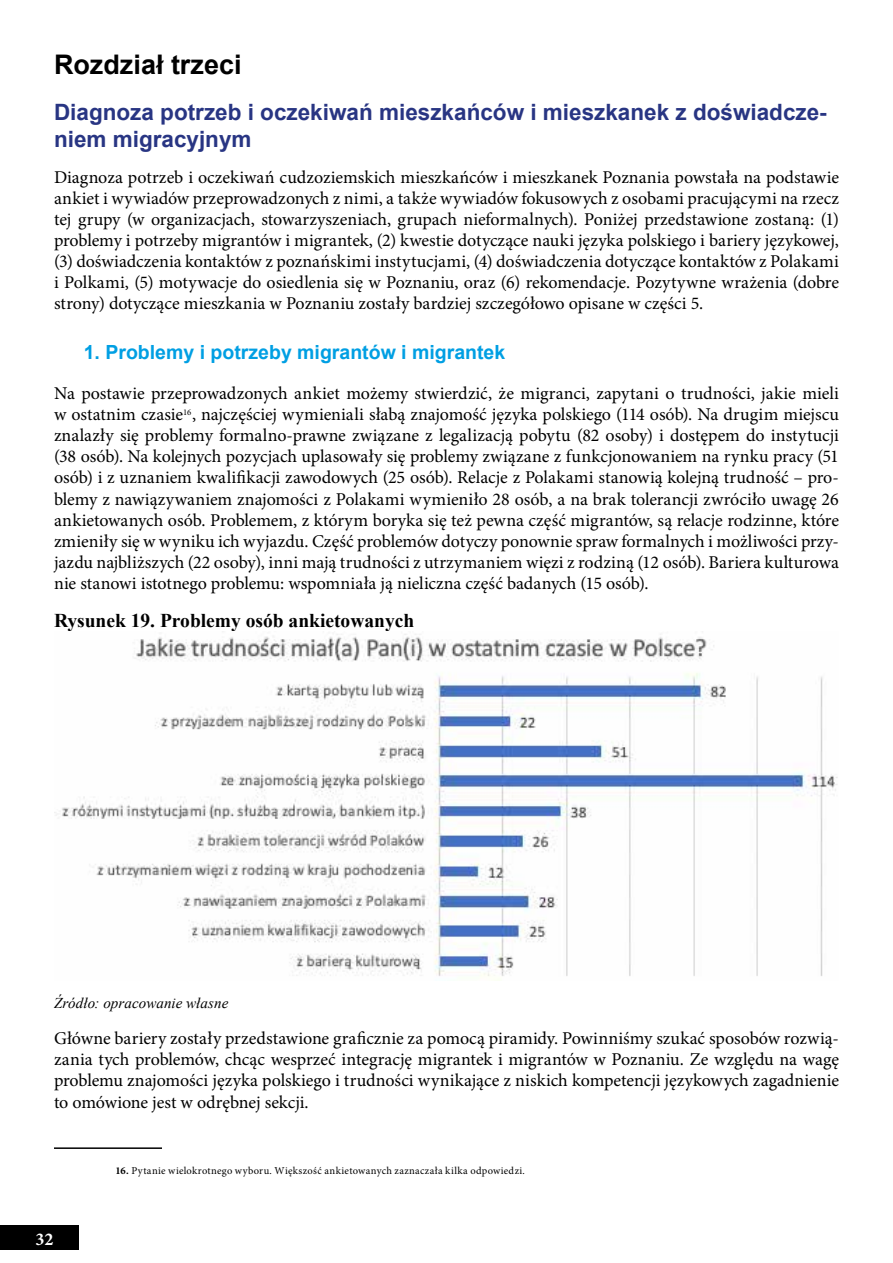
<style>
.page{position:relative;width:893px;height:1263px;background:#fff}
.page>*{position:absolute;margin:0;border:0;box-sizing:border-box;transform-origin:0 0}
.t1{font:700 27px "Arial";color:#000}
.t2{font:700 22.5px/27px "Arial";color:#283583}
.t3{font:700 19.5px "Arial";color:#009fe3}
.t4{font:700 19.5px "Times New Roman";color:#000}
.t5{font:18px/21px "Minion Pro";letter-spacing:-.005em;color:#000;text-align:justify}
.t6{font:700 18px "Minion Pro";color:#fff}
.t7{font:italic 15px "Times New Roman";letter-spacing:.005em;color:#000}
.t8{font:10.5px "Minion Pro";letter-spacing:.03em;color:#000}
.s1{font-weight:700}
</style>
<div class="page">
<div style="left:0;top:1226px;width:79px;height:24px;background:#000"></div>
<hr style="left:54px;top:1147px;width:108px;height:2px;background:#000">
<img style="left:54px;top:631px;width:784px;height:349px">
<h1 class="t1" style="left:54px;top:46px;width:189px">Rozdział trzeci</h1>
<p class="t2" style="left:54px;top:99px;width:774px">Diagnoza potrzeb i oczekiwań mieszkańców i mieszkanek z doświadcze&shy;niem migracyjnym</p>
<p class="t5" style="left:54px;top:167px;width:786px">Diagnoza potrzeb i oczekiwań cudzoziemskich mieszkańców i mieszkanek Poznania powstała na podstawie ankiet i wywiadów przeprowadzonych z nimi, a także wywiadów fokusowych z osobami pracującymi na rzecz tej grupy (w organizacjach, stowarzyszeniach, grupach nieformalnych). Poniżej przedstawione zostaną: (1) problemy i potrzeby migrantów i migrantek, (2) kwestie dotyczące nauki języka polskiego i bariery językowej, (3) doświadczenia kontaktów z poznańskimi instytucjami, (4) doświadczenia dotyczące kontaktów z Polakami i Polkami, (5) motywacje do osiedlenia się w Poznaniu, oraz (6) rekomendacje. Pozytywne wrażenia (dobre strony) dotyczące mieszkania w Poznaniu zostały bardziej szczegółowo opisane w części 5.</p>
<p class="t3" style="left:84px;top:339px;width:423px">1. Problemy i potrzeby migrantów i migrantek</p>
<p class="t5" style="left:54px;top:383px;width:786px">Na postawie przeprowadzonych ankiet możemy stwierdzić, że migranci, zapytani o trudności, jakie mieli w ostatnim czasie<sup>16</sup>, najczęściej wymieniali słabą znajomość języka polskiego (114 osób). Na drugim miejscu znalazły się problemy formalno-prawne związane z legalizacją pobytu (82 osoby) i dostępem do instytucji (38 osób). Na kolejnych pozycjach uplasowały się problemy związane z funkcjonowaniem na rynku pracy (51 osób) i z uznaniem kwalifikacji zawodowych (25 osób). Relacje z Polakami stanowią kolejną trudność – pro&shy;blemy z nawiązywaniem znajomości z Polakami wymieniło 28 osób, a na brak tolerancji zwróciło uwagę 26 ankietowanych osób. Problemem, z którym boryka się też pewna część migrantów, są relacje rodzinne, które zmieniły się w wyniku ich wyjazdu. Część problemów dotyczy ponownie spraw formalnych i możliwości przy&shy;jazdu najbliższych (22 osoby), inni mają trudności z utrzymaniem więzi z rodziną (12 osób). Bariera kulturowa nie stanowi istotnego problemu: wspomniała ją nieliczna część badanych (15 osób).</p>
<p class="t4" style="left:54px;top:607px;width:362px">Rysunek 19. Problemy osób ankietowanych</p>
<p class="t7" style="left:54px;top:992px;width:176px">Źródło: opracowanie własne</p>
<p class="t5" style="left:54px;top:1028px;width:786px">Główne bariery zostały przedstawione graficznie za pomocą piramidy. Powinniśmy szukać sposobów rozwią&shy;zania tych problemów, chcąc wesprzeć integrację migrantek i migrantów w Poznaniu. Ze względu na wagę problemu znajomości języka polskiego i trudności wynikające z niskich kompetencji językowych zagadnienie to omówione jest w odrębnej sekcji.</p>
<p class="t6" style="left:35px;top:1226px;width:19px">32</p>
<p class="t8" style="left:116px;top:1163px;width:411px"><span class="s1">16.</span> Pytanie wielokrotnego wyboru. Większość ankietowanych zaznaczała kilka odpowiedzi.</p>
</div>
